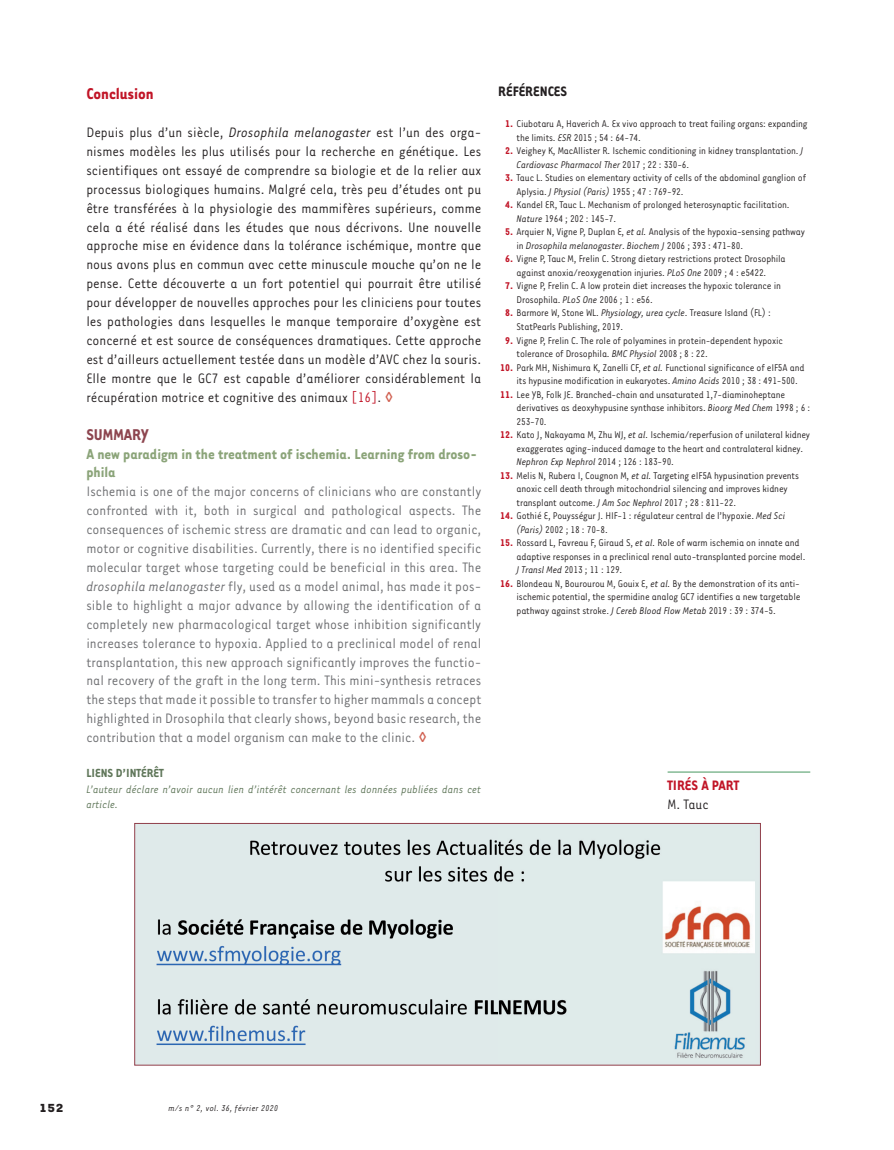
<style>
.page{position:relative;width:894px;height:1150px;background:#fff}
.page>*{position:absolute;margin:0;border:0;box-sizing:border-box;transform-origin:0 0}
.t1{font:700 18px "Tarzana Narrow";color:#c11527}
.t2{font:700 18px "Tarzana Narrow";color:#8d454f}
.t3{font:700 16.5px/18.9px "Tarzana Narrow";color:#8ba479}
.t4{font:15.75px/18.9px "Tarzana Narrow";color:#231f20;text-align:justify}
.t5{font:15.75px/18.9px "Tarzana Narrow";color:#6c6d70;text-align:justify}
.t6{font:700 15.75px "Tarzana Narrow";color:#231f20}
.t7{font:700 15.75px "Tarzana Narrow";color:#c11527}
.t8{font:700 13.5px "Tarzana Narrow";color:#5f7659}
.t9{font:700 13.5px "Tarzana Wide";color:#231f20}
.t10{font:italic 12.45px/15.9px "Tarzana Narrow";color:#5f7659}
.t11{font:11.25px/13.5px "Tarzana Narrow";letter-spacing:-.015em;color:#231f20}
.t12{font:italic 9.75px "Tarzana Narrow";letter-spacing:.025em;color:#231f20}
.s1{font-style:italic}
.s2{color:#c11527}
.s3{font-weight:700;color:#c11527}
</style>
<div class="page">
<hr style="left:667px;top:771px;width:143px;height:1px;background:#84ba95">
<div style="left:135px;top:823px;width:625px;height:241px;background:#dfeaea"></div>
<img style="left:156px;top:839px;width:598px;height:219px">
<div style="left:134px;top:822px;width:626px;height:243px;border:1px solid #913f4b"></div>
<h1 class="t1" style="left:86px;top:82px;width:69px">Conclusion</h1>
<p class="t4" style="left:86px;top:122px;width:396px">Depuis plus d’un siècle, <span class="s1">Drosophila melanogaster</span> est l’un des orga&shy;nismes modèles les plus utilisés pour la recherche en génétique. Les scientifiques ont essayé de comprendre sa biologie et de la relier aux processus biologiques humains. Malgré cela, très peu d’études ont pu être transférées à la physiologie des mammifères supérieurs, comme cela a été réalisé dans les études que nous décrivons. Une nouvelle approche mise en évidence dans la tolérance ischémique, montre que nous avons plus en commun avec cette minuscule mouche qu’on ne le pense. Cette découverte a un fort potentiel qui pourrait être utilisé pour développer de nouvelles approches pour les cliniciens pour toutes les pathologies dans lesquelles le manque temporaire d’oxygène est concerné et est source de conséquences dramatiques. Cette approche est d’ailleurs actuellement testée dans un modèle d’AVC chez la souris.<br>Elle montre que le GC7 est capable d’améliorer considérablement la récupération motrice et cognitive des animaux <span class="s2">[16]</span>.</p>
<h1 class="t2" style="left:86px;top:423px;width:64px">SUMMARY</h1>
<h2 class="t3" style="left:86px;top:443px;width:392px">A new paradigm in the treatment of ischemia. Learning from droso&shy;phila</h2>
<p class="t5" style="left:86px;top:481px;width:396px">Ischemia is one of the major concerns of clinicians who are constantly confronted with it, both in surgical and pathological aspects. The consequences of ischemic stress are dramatic and can lead to organic, motor or cognitive disabilities. Currently, there is no identified specific molecular target whose targeting could be beneficial in this area. The <span class="s1">drosophila melanogaster</span> fly, used as a model animal, has made it pos&shy;sible to highlight a major advance by allowing the identification of a completely new pharmacological target whose inhibition significantly increases tolerance to hypoxia. Applied to a preclinical model of renal transplantation, this new approach significantly improves the functio&shy;nal recovery of the graft in the long term. This mini-synthesis retraces the steps that made it possible to transfer to higher mammals a concept highlighted in Drosophila that clearly shows, beyond basic research, the contribution that a model organism can make to the clinic.</p>
<p class="t8" style="left:86px;top:764px;width:79px">LIENS D’INTÉ RÊ T</p>
<p class="t10" style="left:86px;top:780px;width:396px">L’auteur dé clare n’avoir aucun lien d’inté rê t concernant les donné es publié es dans cet article.</p>
<h3 class="t6" style="left:498px;top:81px;width:70px">RÉFÉRENCES</h3>
<p class="t11" style="left:516px;top:117px;width:292px;text-indent:-11px"><span class="s3">1.</span> Ciubotaru A, Haverich A. Ex vivo approach to treat failing organs: expanding the limits. <span class="s1">ESR</span> 2015 ; 54 : 64-74.</p>
<p class="t11" style="left:516px;top:144px;width:288px;text-indent:-11px"><span class="s3">2.</span> Veighey K, MacAllister R. Ischemic conditioning in kidney transplantation. <span class="s1">J<br>Cardiovasc Pharmacol Ther</span> 2017 ; 22 : 330-6.</p>
<p class="t11" style="left:516px;top:171px;width:291px;text-indent:-11px"><span class="s3">3.</span> Tauc L. Studies on elementary activity of cells of the abdominal ganglion of<br>Aplysia. <span class="s1">J Physiol (Paris)</span> 1955 ; 47 : 769-92.</p>
<p class="t11" style="left:516px;top:198px;width:274px;text-indent:-11px"><span class="s3">4.</span> Kandel ER, Tauc L. Mechanism of prolonged heterosynaptic facilitation.<br><span class="s1">Nature</span> 1964 ; 202 : 145-7.</p>
<p class="t11" style="left:516px;top:225px;width:290px;text-indent:-11px"><span class="s3">5.</span> Arquier N, Vigne P, Duplan E, <span class="s1">et al.</span> Analysis of the hypoxia-sensing pathway in <span class="s1">Drosophila melanogaster</span>. <span class="s1">Biochem J</span> 2006 ; 393 : 471-80.</p>
<p class="t11" style="left:516px;top:252px;width:271px;text-indent:-11px"><span class="s3">6.</span> Vigne P, Tauc M, Frelin C. Strong dietary restrictions protect Drosophila against anoxia/reoxygenation injuries. <span class="s1">PLoS One</span> 2009 ; 4 : e5422.</p>
<p class="t11" style="left:516px;top:279px;width:266px;text-indent:-11px"><span class="s3">7.</span> Vigne P, Frelin C. A low protein diet increases the hypoxic tolerance in<br>Drosophila. <span class="s1">PLoS One</span> 2006 ; 1 : e56.</p>
<p class="t11" style="left:516px;top:306px;width:255px;text-indent:-11px"><span class="s3">8.</span> Barmore W, Stone WL. <span class="s1">Physiology, urea cycle</span>. Treasure Island (FL) :<br>StatPearls Publishing, 2019.</p>
<p class="t11" style="left:516px;top:333px;width:268px;text-indent:-11px"><span class="s3">9.</span> Vigne P, Frelin C. The role of polyamines in protein-dependent hypoxic tolerance of Drosophila. <span class="s1">BMC Physiol</span> 2008 ; 8 : 22.</p>
<p class="t11" style="left:516px;top:360px;width:289px;text-indent:-16px"><span class="s3">10.</span> Park MH, Nishimura K, Zanelli CF, <span class="s1">et al.</span> Functional significance of eIF5A and its hypusine modification in eukaryotes. <span class="s1">Amino Acids</span> 2010 ; 38 : 491-500.</p>
<p class="t11" style="left:516px;top:387px;width:295px;text-indent:-16px"><span class="s3">11.</span> Lee YB, Folk JE. Branched-chain and unsaturated 1,7-diaminoheptane derivatives as deoxyhypusine synthase inhibitors. <span class="s1">Bioorg Med Chem</span> 1998 ; 6 :<br>253-70.</p>
<p class="t11" style="left:516px;top:427px;width:295px;text-indent:-16px"><span class="s3">12.</span> Kato J, Nakayama M, Zhu WJ, <span class="s1">et al.</span> Ischemia/reperfusion of unilateral kidney exaggerates aging-induced damage to the heart and contralateral kidney.<br><span class="s1">Nephron Exp Nephrol</span> 2014 ; 126 : 183-90.</p>
<p class="t11" style="left:516px;top:468px;width:284px;text-indent:-16px"><span class="s3">13.</span> Melis N, Rubera I, Cougnon M, <span class="s1">et al.</span> Targeting eIF5A hypusination prevents anoxic cell death through mitochondrial silencing and improves kidney transplant outcome. <span class="s1">J Am Soc Nephrol</span> 2017 ; 28 : 811-22.</p>
<p class="t11" style="left:516px;top:508px;width:270px;text-indent:-16px"><span class="s3">14.</span> Gothié E, Pouysségur J. HIF-1 : régulateur central de l’hypoxie. <span class="s1">Med Sci (Paris)</span> 2002 ; 18 : 70-8.</p>
<p class="t11" style="left:516px;top:535px;width:290px;text-indent:-16px"><span class="s3">15.</span> Rossard L, Favreau F, Giraud S, <span class="s1">et al.</span> Role of warm ischemia on innate and adaptive responses in a preclinical renal auto-transplanted porcine model.<br><span class="s1">J Transl Med</span> 2013 ; 11 : 129.</p>
<p class="t11" style="left:516px;top:576px;width:285px;text-align:justify;text-indent:-16px"><span class="s3">16.</span> Blondeau N, Bourourou M, Gouix E, <span class="s1">et al.</span> By the demonstration of its anti&shy;ischemic potential, the spermidine analog GC7 identifies a new targetable pathway against stroke. <span class="s1">J Cereb Blood Flow Metab</span> 2019 : 39 : 374-5.</p>
<h3 class="t7" style="left:667px;top:775px;width:73px">TIRÉS À PART</h3>
<h3 class="t4" style="left:667px;top:793px;width:43px">M. Tauc</h3>
<p class="t9" style="left:39px;top:1098px;width:26px">152</p>
<p class="t12" style="left:169px;top:1101px;width:111px">m/s n° 2, vol. 36, février 2020</p>
</div>
